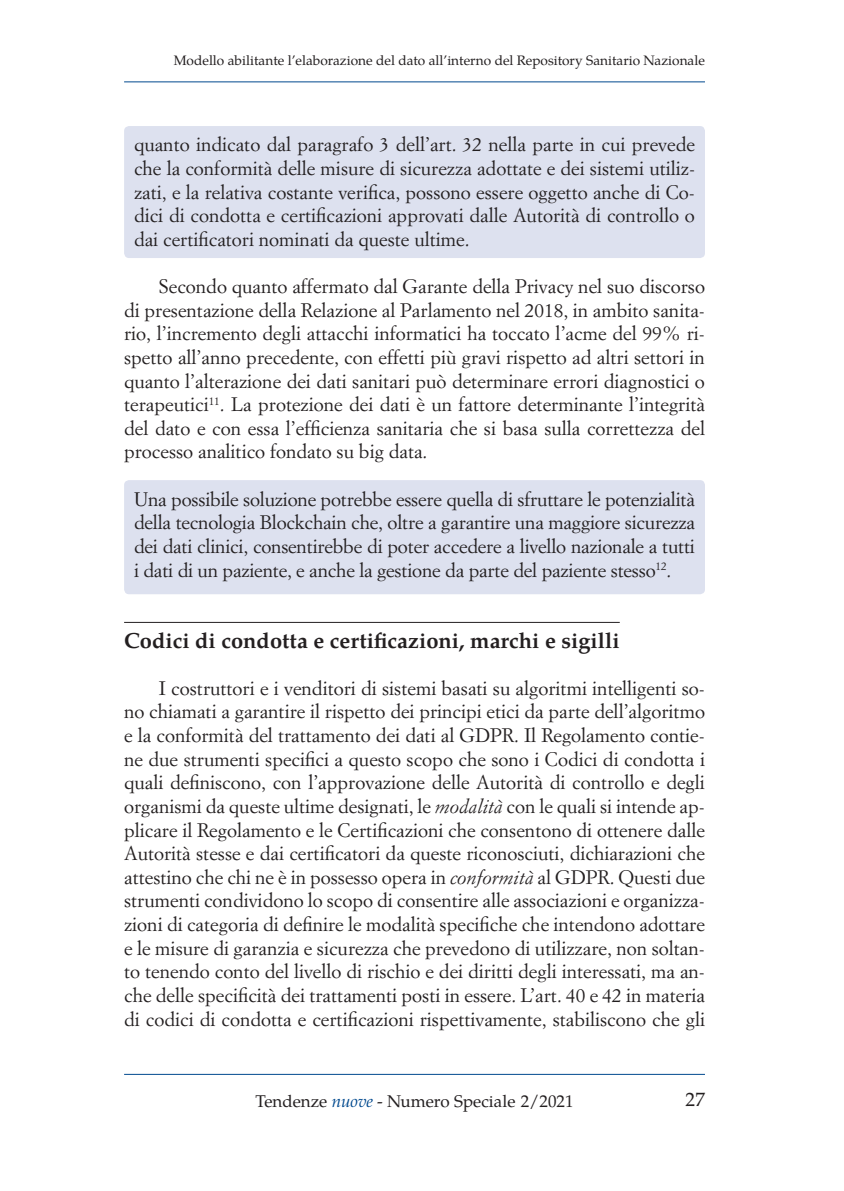
<style>
.page{position:relative;width:844px;height:1191px;background:#fff}
.page>*{position:absolute;margin:0;border:0;box-sizing:border-box;transform-origin:0 0}
.t1{font:700 21.88px "Te X Gyre Pagella";color:#231f20}
.t2{font:19.25px/23.6px "Simoncini Garamond Std";color:#231f20;text-align:justify}
.t3{font:19.25px "Te X Gyre Pagella";color:#231f20}
.t4{font:16.97px "Te X Gyre Pagella";color:#231f20}
.t5{font:13.65px "Te X Gyre Pagella";color:#231f20}
.s1{font-style:italic}
.s2{font-style:italic;color:#01498e}
</style>
<div class="page">
<hr style="left:124px;top:1074px;width:580px;height:1px;background:#01498e">
<hr style="left:124px;top:82px;width:580px;height:1px;background:#01498e">
<div style="left:124px;top:126px;width:580px;height:132px;background:#dde1ef;border-radius:5px"></div>
<div style="left:124px;top:480px;width:580px;height:114px;background:#dde1ef;border-radius:5px"></div>
<hr style="left:124px;top:622px;width:495px;height:1px;background:#231f20">
<p class="t5" style="left:174px;top:49px;width:532px">Modello abilitante l’elaborazione del dato all’interno del Repository Sanitario Nazionale</p>
<p class="t2" style="left:134px;top:132px;width:562px">quanto indicato dal paragrafo 3 dell’art. 32 nella parte in cui prevede che la conformità delle misure di sicurezza adottate e dei sistemi utiliz&shy;zati, e la relativa costante verifica, possono essere oggetto anche di Co&shy;dici di condotta e certificazioni approvati dalle Autorità di controllo o dai certificatori nominati da queste ultime.</p>
<p class="t2" style="left:124px;top:274px;width:582px;text-indent:35px">Secondo quanto affermato dal Garante della Privacy nel suo discorso di presentazione della Relazione al Parlamento nel 2018, in ambito sanita&shy;rio, l’incremento degli attacchi informatici ha toccato l’acme del 99% ri&shy;spetto all’anno precedente, con effetti più gravi rispetto ad altri settori in quanto l’alterazione dei dati sanitari può determinare errori diagnostici o terapeutici<sup>11</sup>. La protezione dei dati è un fattore determinante l’integrità del dato e con essa l’efficienza sanitaria che si basa sulla correttezza del processo analitico fondato su big data.</p>
<p class="t2" style="left:134px;top:487px;width:562px">Una possibile soluzione potrebbe essere quella di sfruttare le potenzialità della tecnologia Blockchain che, oltre a garantire una maggiore sicurezza dei dati clinici, consentirebbe di poter accedere a livello nazionale a tutti i dati di un paziente, e anche la gestione da parte del paziente stesso<sup>12</sup>.</p>
<p class="t1" style="left:124px;top:623px;width:497px">Codici di condotta e certificazioni, marchi e sigilli</p>
<p class="t2" style="left:124px;top:676px;width:582px;text-indent:35px">I costruttori e i venditori di sistemi basati su algoritmi intelligenti so&shy;no chiamati a garantire il rispetto dei principi etici da parte dell’algoritmo e la conformità del trattamento dei dati al GDPR. Il Regolamento contie&shy;ne due strumenti specifici a questo scopo che sono i Codici di condotta i quali definiscono, con l’approvazione delle Autorità di controllo e degli organismi da queste ultime designati, le <span class="s1">modalità</span> con le quali si intende ap&shy;plicare il Regolamento e le Certificazioni che consentono di ottenere dalle Autorità stesse e dai certificatori da queste riconosciuti, dichiarazioni che attestino che chi ne è in possesso opera in <span class="s1">conformità</span> al GDPR. Questi due strumenti condividono lo scopo di consentire alle associazioni e organizza&shy;zioni di categoria di definire le modalità specifiche che intendono adottare e le misure di garanzia e sicurezza che prevedono di utilizzare, non soltan&shy;to tenendo conto del livello di rischio e dei diritti degli interessati, ma an&shy;che delle specificità dei trattamenti posti in essere. L’art. 40 e 42 in materia di codici di condotta e certificazioni rispettivamente, stabiliscono che gli</p>
<p class="t4" style="left:255px;top:1088px;width:319px">Tendenze <span class="s2">nuove</span> - Numero Speciale 2/2021</p>
<p class="t3" style="left:685px;top:1084px;width:21px">27</p>
</div>
